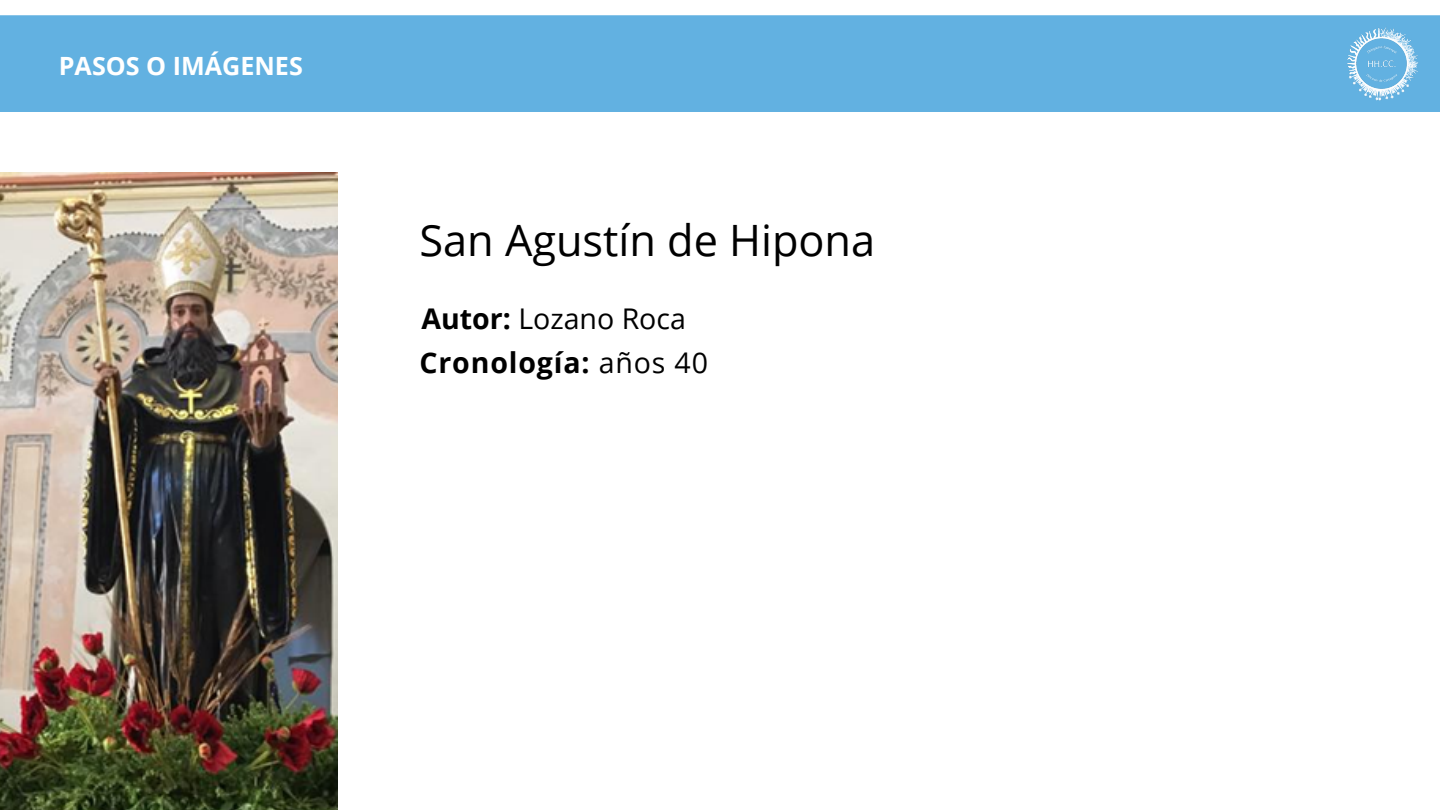
<style>
.page{position:relative;width:1440px;height:810px;background:#fff}
.page>*{position:absolute;margin:0;border:0;box-sizing:border-box;transform-origin:0 0}
.t1{font:43.2px "Open Sans";color:#000}
.t2{font:700 28.5px/44.2px "Open Sans";letter-spacing:.03em;color:#000}
.t3{font:700 25.2px "Open Sans";color:#fff}
.s1{font-weight:400}
</style>
<div class="page">
<div style="left:0;top:15px;width:1325px;height:97px;background:#62b1e1"></div>
<img style="left:1325px;top:15px;width:115px;height:97px">
<img style="left:0;top:172px;width:338px;height:638px">
<p class="t3" style="left:59px;top:48px;width:245px">PASOS O IMÁGENES</p>
<h1 class="t1" style="left:419px;top:209px;width:457px">San Agustín de Hipona</h1>
<p class="t2" style="left:419px;top:295px;width:290px">Autor: <span class="s1">Lozano Roca<br></span>Cronología: <span class="s1">años 40</span></p>
</div>
